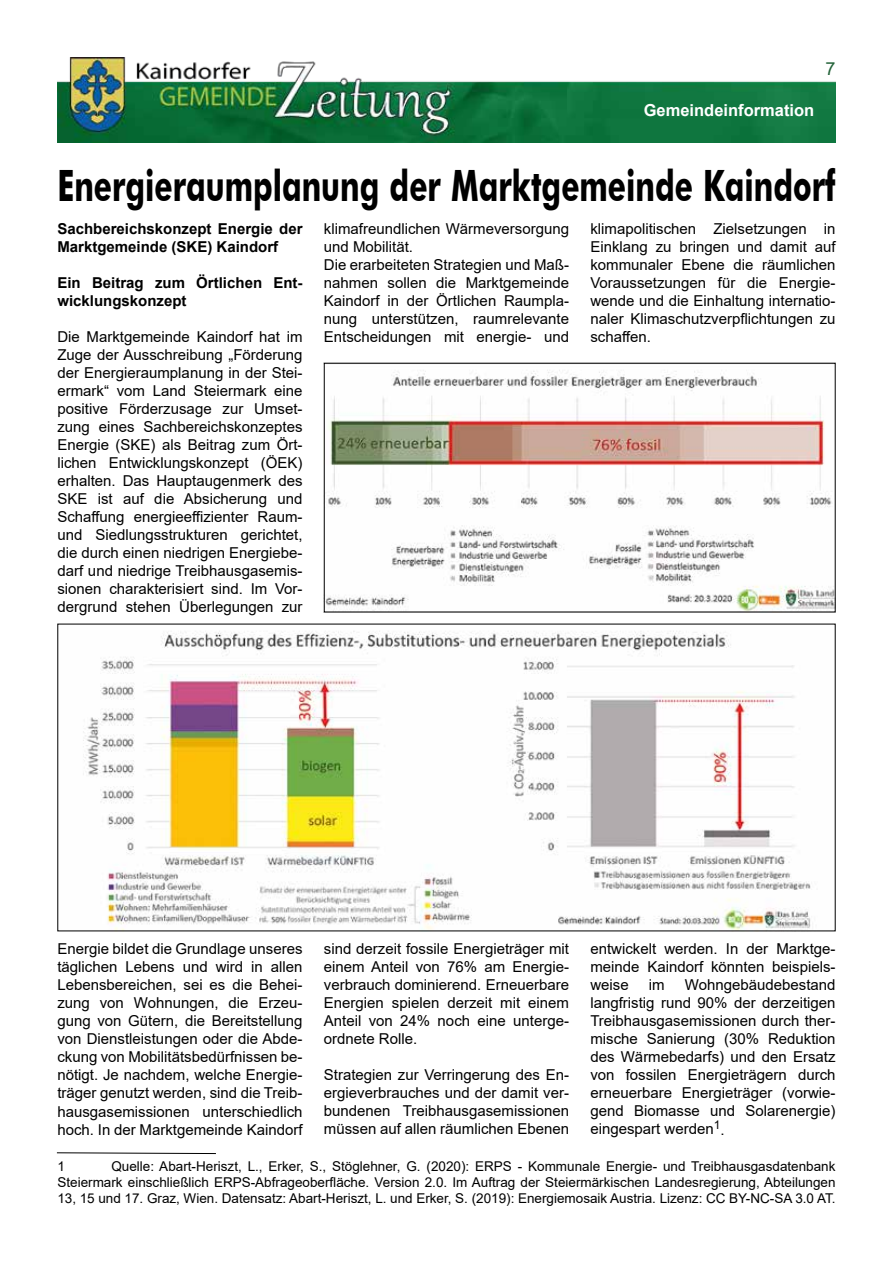
<style>
.page{position:relative;width:893px;height:1263px;background:#fff}
.page>*{position:absolute;margin:0;border:0;box-sizing:border-box;transform-origin:0 0}
.t1{font:700 43.2px "Futura BT";color:#000;scale:.69 1}
.t2{font:18px "Arial";color:#226238}
.t3{font:700 16.5px "Arial";color:#fff}
.t4{font:15px/18px "Arial";color:#000;text-align:justify}
.t5{font:700 15px/18px "Arial";color:#000}
.t6{font:13.5px/16.2px "Arial";color:#000;text-align:justify}
</style>
<div class="page">
<img style="left:57px;top:57px;width:779px;height:85px">
<img style="left:326px;top:370px;width:508px;height:240px">
<div style="left:324px;top:363px;width:512px;height:249px;border:1px solid #000"></div>
<img style="left:83px;top:631px;width:728px;height:298px">
<svg style="left:57px;top:1152px;width:159px;height:2px"></svg>
<p class="t3" style="left:644px;top:99px;width:172px">Gemeindeinformation</p>
<p class="t2" style="left:826px;top:56px;width:12px">7</p>
<h1 class="t1" style="left:57px;top:159px;width:1129px">Energieraumplanung der Marktgemeinde Kaindorf</h1>
<p class="t5" style="left:57px;top:220px;width:247px">Sachbereichskonzept Energie der<br>Marktgemeinde (SKE) Kaindorf</p>
<p class="t5" style="left:57px;top:274px;width:247px">Ein Beitrag zum Örtlichen Ent&shy;wicklungskonzept</p>
<p class="t4" style="left:57px;top:328px;width:247px">Die Marktgemeinde Kaindorf hat im Zuge der Ausschreibung „Förderung der Energieraumplanung in der Stei&shy;ermark“ vom Land Steiermark eine positive Förderzusage zur Umset&shy;zung eines Sachbereichskonzeptes Energie (SKE) als Beitrag zum Ört&shy;lichen Entwicklungskonzept (ÖEK) erhalten. Das Hauptaugenmerk des SKE ist auf die Absicherung und Schaffung energieeffizienter Raum&shy;und Siedlungsstrukturen gerichtet, die durch einen niedrigen Energiebe&shy;darf und niedrige Treibhausgasemis&shy;sionen charakterisiert sind. Im Vor&shy;dergrund stehen Überlegungen zur</p>
<p class="t4" style="left:324px;top:220px;width:247px;text-align:left">klimafreundlichen Wärmeversorgung und Mobilität.<br>Die erarbeiteten Strategien und Maß&shy;nahmen sollen die Marktgemeinde<br>Kaindorf in der Örtlichen Raumpla&shy;nung unterstützen, raumrelevante<br>Entscheidungen mit energie- und</p>
<p class="t4" style="left:590px;top:220px;width:247px">klimapolitischen Zielsetzungen in Einklang zu bringen und damit auf kommunaler Ebene die räumlichen Voraussetzungen für die Energie&shy;wende und die Einhaltung internatio&shy;naler Klimaschutzverpflichtungen zu schaffen.</p>
<p class="t4" style="left:57px;top:940px;width:247px">Energie bildet die Grundlage unseres täglichen Lebens und wird in allen Lebensbereichen, sei es die Behei&shy;zung von Wohnungen, die Erzeu&shy;gung von Gütern, die Bereitstellung von Dienstleistungen oder die Abde&shy;ckung von Mobilitätsbedürfnissen be&shy;nötigt. Je nachdem, welche Energie&shy;träger genutzt werden, sind die Treib&shy;hausgasemissionen unterschiedlich hoch. In der Marktgemeinde Kaindorf</p>
<p class="t4" style="left:324px;top:940px;width:247px">sind derzeit fossile Energieträger mit einem Anteil von 76% am Energie&shy;verbrauch dominierend. Erneuerbare Energien spielen derzeit mit einem Anteil von 24% noch eine unterge&shy;ordnete Rolle.</p>
<p class="t4" style="left:324px;top:1066px;width:247px">Strategien zur Verringerung des En&shy;ergieverbrauches und der damit ver&shy;bundenen Treibhausgasemissionen müssen auf allen räumlichen Ebenen</p>
<p class="t4" style="left:590px;top:940px;width:247px">entwickelt werden. In der Marktge&shy;meinde Kaindorf könnten beispiels&shy;weise</p>
<p class="t4" style="left:590px;top:976px;width:247px;text-indent:95px">Wohngebäudebestand langfristig rund 90% der derzeitigen Treibhausgasemissionen durch ther&shy;mische Sanierung (30% Reduktion des Wärmebedarfs) und den Ersatz von fossilen Energieträgern durch erneuerbare Energieträger (vorwie&shy;gend Biomasse und Solarenergie) eingespart werden<sup>1</sup>.</p>
<p class="t4" style="left:649px;top:976px;width:17px">im</p>
<p class="t6" style="left:57px;top:1158px;width:780px;text-indent:54px">Quelle: Abart-Heriszt, L., Erker, S., Stöglehner, G. (2020): ERPS - Kommunale Energie- und Treibhausgasdatenbank Steiermark einschließlich ERPS-Abfrageoberfläche. Version 2.0. Im Auftrag der Steiermärkischen Landesregierung, Abteilungen 13, 15 und 17. Graz, Wien. Datensatz: Abart-Heriszt, L. und Erker, S. (2019): Energiemosaik Austria. Lizenz: CC BY-NC-SA 3.0 AT.</p>
<p class="t6" style="left:57px;top:1158px;width:9px">1</p>
</div>
